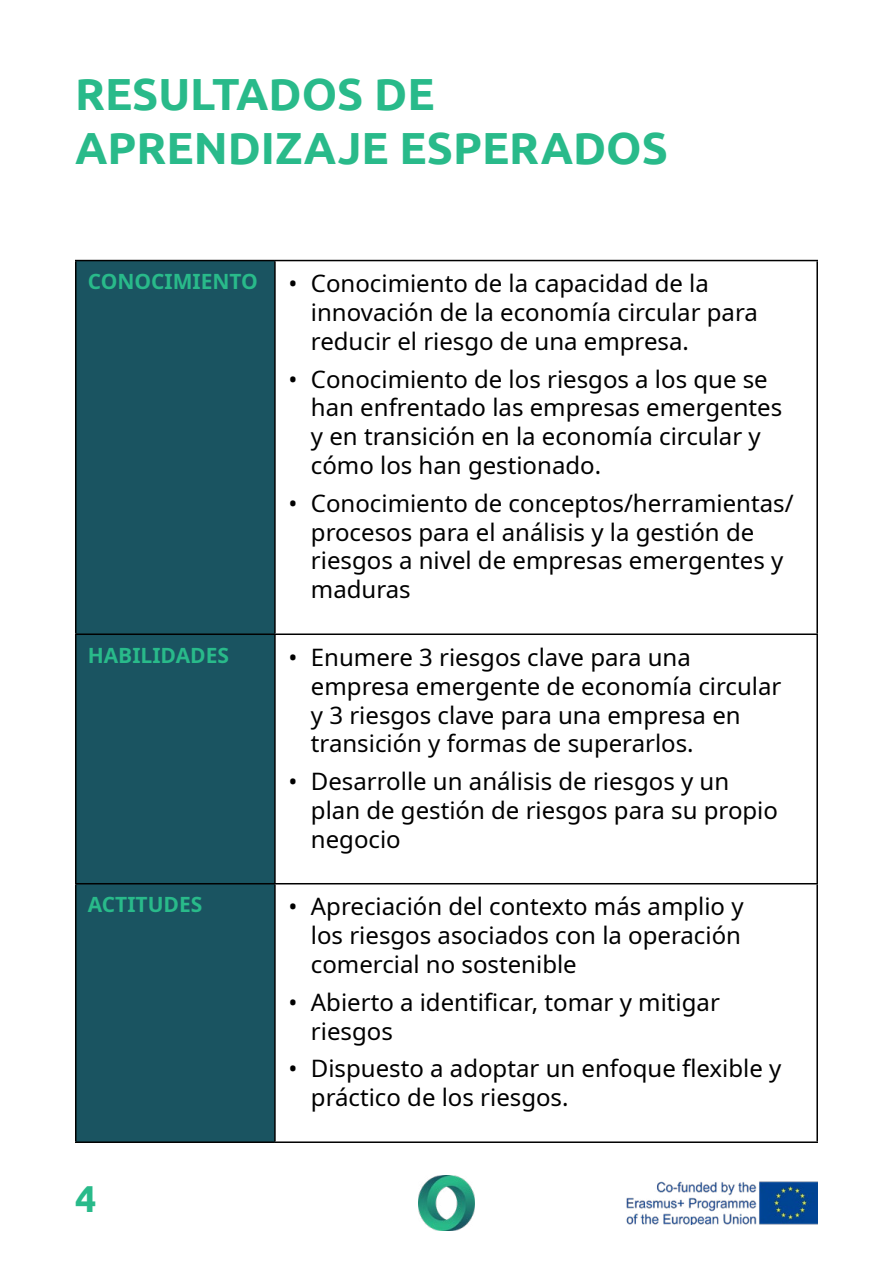
<style>
.page{position:relative;width:893px;height:1263px;background:#fff}
.page>*{position:absolute;margin:0;border:0;box-sizing:border-box;transform-origin:0 0}
.t1{font:700 45px/54px "Ubuntu";color:#29ba8a}
.t2{font:700 37.5px "Ubuntu";color:#29ba8a}
.t3{font:24px/28.8px "Noto Sans";color:#000}
.t4{font:700 21px "Noto Sans";color:#29ba8a}
</style>
<div class="page">
<img style="left:626px;top:1181px;width:192px;height:43px">
<img style="left:419px;top:1175px;width:55px;height:56px">
<div style="left:76px;top:261px;width:198px;height:880px;background:#1a5461"></div>
<hr style="left:275px;top:260px;width:543px;height:1px;background:#000">
<hr style="left:816px;top:261px;width:2px;height:372px;background:#000">
<hr style="left:275px;top:633px;width:543px;height:2px;background:#000">
<hr style="left:816px;top:635px;width:2px;height:248px;background:#000">
<hr style="left:275px;top:883px;width:543px;height:1px;background:#000">
<hr style="left:816px;top:884px;width:2px;height:257px;background:#000">
<hr style="left:275px;top:1141px;width:543px;height:2px;background:#000">
<hr style="left:75px;top:260px;width:200px;height:1px;background:#000">
<hr style="left:75px;top:261px;width:1px;height:372px;background:#000">
<hr style="left:274px;top:261px;width:2px;height:372px;background:#000">
<hr style="left:75px;top:633px;width:200px;height:2px;background:#000">
<hr style="left:75px;top:635px;width:1px;height:248px;background:#000">
<hr style="left:274px;top:635px;width:2px;height:248px;background:#000">
<hr style="left:75px;top:883px;width:200px;height:1px;background:#000">
<hr style="left:75px;top:884px;width:1px;height:257px;background:#000">
<hr style="left:274px;top:884px;width:2px;height:257px;background:#000">
<hr style="left:75px;top:1141px;width:200px;height:2px;background:#000">
<h1 class="t1" style="left:75px;top:66px;width:595px">RESULTADOS DE<br>APRENDIZAJE ESPERADOS</h1>
<p class="t4" style="left:88px;top:267px;width:172px">CONOCIMIENTO</p>
<p class="t3" style="left:311px;top:270px;width:448px;text-indent:-22px">• Conocimiento de la capacidad de la innovación de la economía circular para reducir el riesgo de una empresa.</p>
<p class="t3" style="left:311px;top:365px;width:473px;text-indent:-22px">• Conocimiento de los riesgos a los que se han enfrentado las empresas emergentes y en transición en la economía circular y cómo los han gestionado.</p>
<p class="t3" style="left:311px;top:489px;width:484px;text-indent:-22px">• Conocimiento de conceptos/herramientas/ procesos para el análisis y la gestión de riesgos a nivel de empresas emergentes y maduras</p>
<p class="t4" style="left:88px;top:640px;width:143px">HABILIDADES</p>
<p class="t3" style="left:311px;top:643px;width:472px;text-indent:-22px">• Enumere 3 riesgos clave para una empresa emergente de economía circular y 3 riesgos clave para una empresa en transición y formas de superarlos.</p>
<p class="t3" style="left:311px;top:767px;width:469px;text-indent:-22px">• Desarrolle un análisis de riesgos y un plan de gestión de riesgos para su propio negocio</p>
<p class="t4" style="left:88px;top:890px;width:116px">ACTITUDES</p>
<p class="t3" style="left:311px;top:893px;width:434px;text-align:justify;text-indent:-22px">• Apreciación del contexto más amplio y los riesgos asociados con la operación comercial no sostenible</p>
<p class="t3" style="left:311px;top:988px;width:410px;text-indent:-22px">• Abierto a identificar, tomar y mitigar riesgos</p>
<p class="t3" style="left:311px;top:1055px;width:472px;text-indent:-22px">• Dispuesto a adoptar un enfoque flexible y práctico de los riesgos.</p>
<h2 class="t2" style="left:75px;top:1175px;width:23px">4</h2>
</div>
